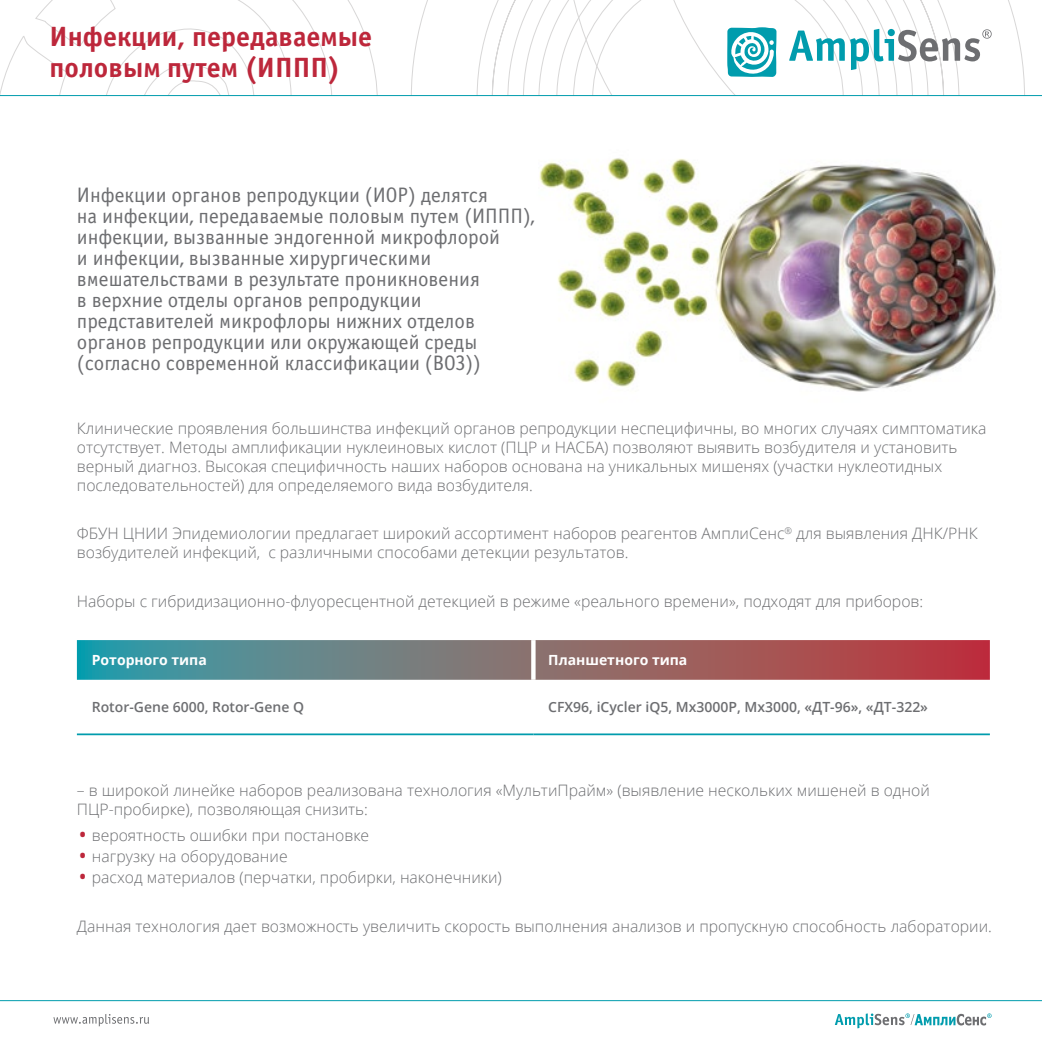
<style>
.page{position:relative;width:1042px;height:1042px;background:#fff}
.page>*{position:absolute;margin:0;border:0;box-sizing:border-box;transform-origin:0 0}
.t1{font:700 28px/31.5px "Officina Sans C";color:#bd273b}
.t2{font:21px/21px "Officina Sans C";color:#6d6e71}
.t3{font:300 15.75px/18.9px "Open Sans";color:#6d6e71}
.t4{font:600 14px "Open Sans";color:#6d6e71}
.t5{font:700 14px "Open Sans";color:#fff}
.s1{font-size:31.5px;color:#bd273b}
</style>
<div class="page">
<hr style="left:0;top:1000px;width:1042px;height:1px;background:#009cad">
<svg style="left:53px;top:1014px;width:96px;height:12px"></svg>
<svg style="left:0;top:0;width:378px;height:95px"></svg>
<svg style="left:411px;top:0;width:151px;height:95px"></svg>
<svg style="left:562px;top:0;width:79px;height:95px"></svg>
<hr style="left:0;top:95px;width:1042px;height:1px;background:#009cad">
<svg style="left:835px;top:1013px;width:156px;height:15px"></svg>
<svg style="left:673px;top:0;width:352px;height:95px"></svg>
<img style="left:539px;top:158px;width:457px;height:234px">
<svg style="left:77px;top:640px;width:913px;height:40px;background:#816f72"></svg>
<hr style="left:77px;top:733px;width:456px;height:2px;background:#009cad">
<hr style="left:533px;top:733px;width:457px;height:2px;background:#009cad">
<svg style="left:531px;top:640px;width:4px;height:40px"></svg>
<h1 class="t1" style="left:50px;top:21px;width:324px">Инфекции, передаваемые половым путем (ИППП)</h1>
<p class="t2" style="left:77px;top:185px;width:459px">Инфекции органов репродукции (ИОР) делятся<br>на инфекции, передаваемые половым путем (ИППП), инфекции, вызванные эндогенной микрофлорой<br>и инфекции, вызванные хирургическими вмешательствами в результате проникновения<br>в верхние отделы органов репродукции представителей микрофлоры нижних отделов органов репродукции или окружающей среды (согласно современной классификации (ВОЗ))</p>
<p class="t3" style="left:77px;top:418px;width:911px">Клинические проявления большинства инфекций органов репродукции неспецифичны, во многих случаях симптоматика отсутствует. Методы амплификации нуклеиновых кислот (ПЦР и НАСБА) позволяют выявить возбудителя и установить верный диагноз. Высокая специфичность наших наборов основана на уникальных мишенях (участки нуклеотидных последовательностей) для определяемого вида возбудителя.</p>
<p class="t3" style="left:77px;top:523px;width:902px">ФБУН ЦНИИ Эпидемиологии предлагает широкий ассортимент наборов реагентов АмплиСенс<sup>®</sup> для выявления ДНК/РНК возбудителей инфекций, с различными способами детекции результатов.</p>
<p class="t3" style="left:77px;top:591px;width:848px">Наборы c гибридизационно-флуоресцентной детекцией в режиме «реального времени», подходят для приборов:</p>
<p class="t5" style="left:92px;top:650px;width:117px">Роторного типа</p>
<p class="t5" style="left:548px;top:650px;width:141px">Планшетного типа</p>
<p class="t4" style="left:92px;top:698px;width:214px">Rotor-Gene 6000, Rotor-Gene Q</p>
<p class="t4" style="left:548px;top:698px;width:381px">CFX96, iCycler iQ5, Mx3000P, Mx3000, «ДТ-96», «ДТ-322»</p>
<p class="t3" style="left:77px;top:780px;width:854px">– в широкой линейке наборов реализована технология «МультиПрайм» (выявление нескольких мишеней в одной<br>ПЦР-пробирке), позволяющая снизить:</p>
<p class="t3" style="left:77px;top:825px;width:294px"><span class="s1">•</span> вероятность ошибки при постановке</p>
<p class="t3" style="left:77px;top:846px;width:212px"><span class="s1">•</span> нагрузку на оборудование</p>
<p class="t3" style="left:77px;top:867px;width:426px"><span class="s1">•</span> расход материалов (перчатки, пробирки, наконечники)</p>
<p class="t3" style="left:77px;top:916px;width:916px">Данная технология дает возможность увеличить скорость выполнения анализов и пропускную способность лаборатории.</p>
</div>
